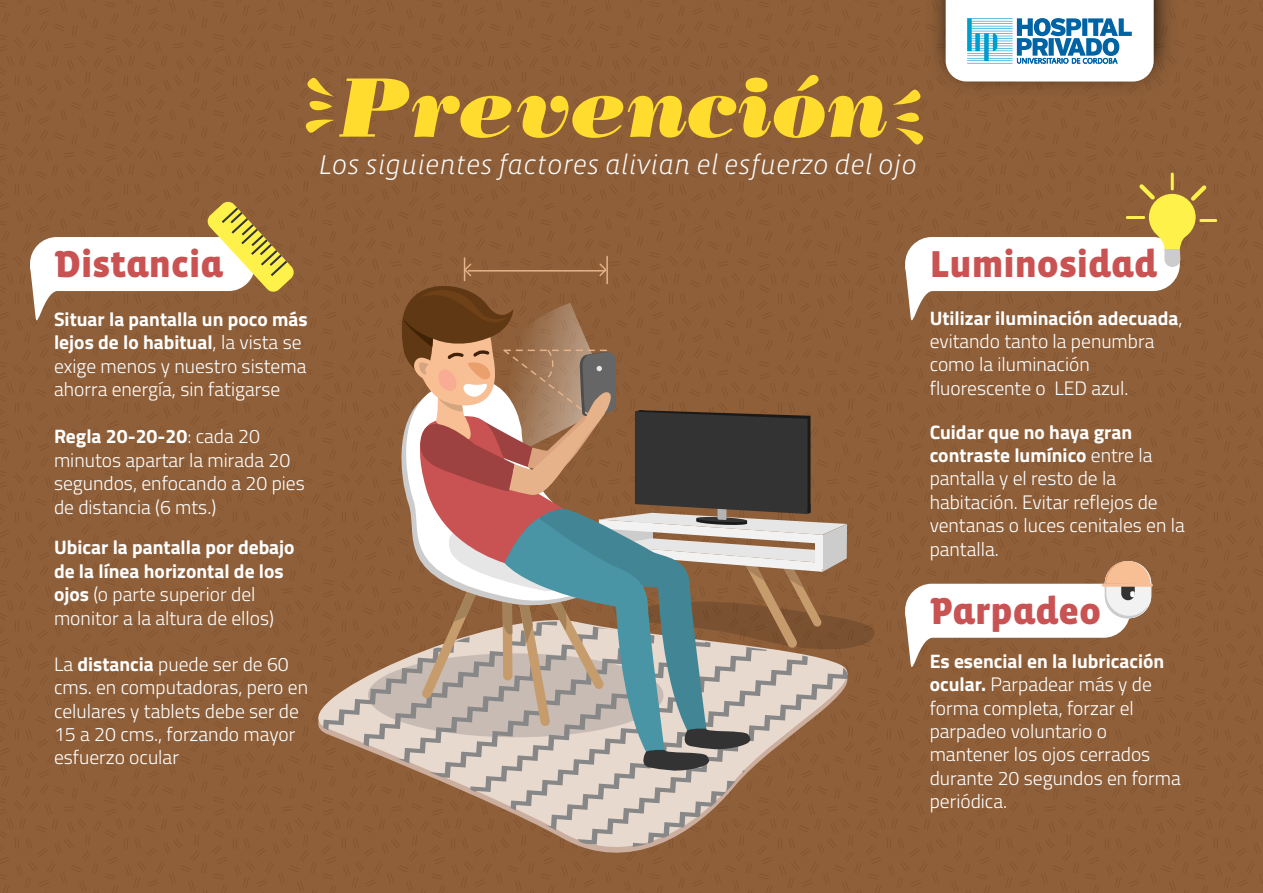
<style>
.page{position:relative;width:1263px;height:893px;background:#fff}
.page>*{position:absolute;margin:0;border:0;box-sizing:border-box;transform-origin:0 0}
.t1{font:italic 83.85px "Bodoni Std Poster";color:#ffdc2e}
.t2{font:900 38.25px "Vista Sans Alt";color:#c95353}
.t3{font:27.75px "Vista Sans Alt Light Ita";color:#fff}
.t4{font:300 19.5px/23.4px "Titillium Web";color:#fff}
.t5{font:700 19.5px/23.4px "Titillium Web";color:#fff}
.s1{font-weight:700}
.s2{font-weight:300}
</style>
<div class="page">
<div style="left:0;top:0;width:1262px;height:892px;background:#8e5f39"></div>
<img style="left:926px;top:0;width:254px;height:96px">
<svg style="left:945px;top:0;width:208px;height:82px;background:#c4dbe7"></svg>
<svg style="left:304px;top:74px;width:30px;height:59px"></svg>
<svg style="left:893px;top:82px;width:36px;height:63px"></svg>
<svg style="left:618px;top:837px;width:235px;height:16px"></svg>
<svg style="left:577px;top:810px;width:271px;height:34px"></svg>
<svg style="left:536px;top:810px;width:271px;height:20px"></svg>
<svg style="left:496px;top:774px;width:271px;height:42px"></svg>
<svg style="left:457px;top:774px;width:269px;height:28px;background:#d1c2b8"></svg>
<svg style="left:424px;top:774px;width:262px;height:14px;background:#cfc0b6"></svg>
<div style="left:30px;top:237px;width:225px;height:54px;background:#fff;border-radius:27px"></div>
<svg style="left:30px;top:251px;width:27px;height:70px"></svg>
<div style="left:904px;top:583px;width:226px;height:54px;background:#fff;border-radius:27px"></div>
<svg style="left:904px;top:597px;width:27px;height:70px"></svg>
<div style="left:904px;top:237px;width:275px;height:54px;background:#fff;border-radius:27px"></div>
<svg style="left:904px;top:251px;width:27px;height:70px"></svg>
<svg style="left:207px;top:201px;width:667px;height:573px"></svg>
<div style="left:1148px;top:194px;width:47px;height:46px;background:#fef14a;border-radius:50%"></div>
<svg style="left:1156px;top:235px;width:30px;height:32px"></svg>
<hr style="left:1126px;top:216px;width:17px;height:3px;background:#fef14a">
<svg style="left:1139px;top:184px;width:19px;height:19px"></svg>
<hr style="left:1170px;top:174px;width:3px;height:15px;background:#fef14a">
<svg style="left:1186px;top:185px;width:21px;height:20px"></svg>
<hr style="left:1200px;top:219px;width:15px;height:3px;background:#fef14a">
<svg style="left:1101px;top:561px;width:51px;height:57px"></svg>
<h1 class="t1" style="left:340px;top:57px;width:550px">Prevención</h1>
<h3 class="t3" style="left:319px;top:151px;width:599px">Los siguientes factores alivian el esfuerzo del ojo</h3>
<h2 class="t2" style="left:54px;top:244px;width:171px">Distancia</h2>
<h2 class="t2" style="left:929px;top:244px;width:229px">Luminosidad</h2>
<p class="t4" style="left:54px;top:306px;width:255px"><span class="s1">Situar la pantalla un poco más lejos de lo habitual</span>, la vista se exige menos y nuestro sistema ahorra energía, sin fatigarse</p>
<p class="t4" style="left:54px;top:424px;width:252px"><span class="s1">Regla 20-20-20</span>: cada 20 minutos apartar la mirada 20 segundos, enfocando a 20 pies de distancia (6 mts.)</p>
<p class="t5" style="left:54px;top:534px;width:242px">Ubicar la pantalla por debajo de la línea horizontal de los ojos <span class="s2">(o parte superior del monitor a la altura de ellos)</span></p>
<p class="t4" style="left:54px;top:651px;width:255px">La <span class="s1">distancia</span> puede ser de 60 cms. en computadoras, pero en celulares y tablets debe ser de<br>15 a 20 cms., forzando mayor esfuerzo ocular</p>
<p class="t4" style="left:929px;top:305px;width:254px"><span class="s1">Utilizar iluminación adecuada</span>, evitando tanto la penumbra como la iluminación fluorescente o LED azul.</p>
<p class="t4" style="left:929px;top:419px;width:256px"><span class="s1">Cuidar que no haya gran contraste lumínico</span> entre la pantalla y el resto de la habitación. Evitar reflejos de ventanas o luces cenitales en la pantalla.</p>
<h2 class="t2" style="left:929px;top:591px;width:173px">Parpadeo</h2>
<p class="t4" style="left:929px;top:648px;width:252px"><span class="s1">Es esencial en la lubricación ocular.</span> Parpadear más y de forma completa, forzar el parpadeo voluntario o mantener los ojos cerrados durante 20 segundos en forma periódica.</p>
</div>
